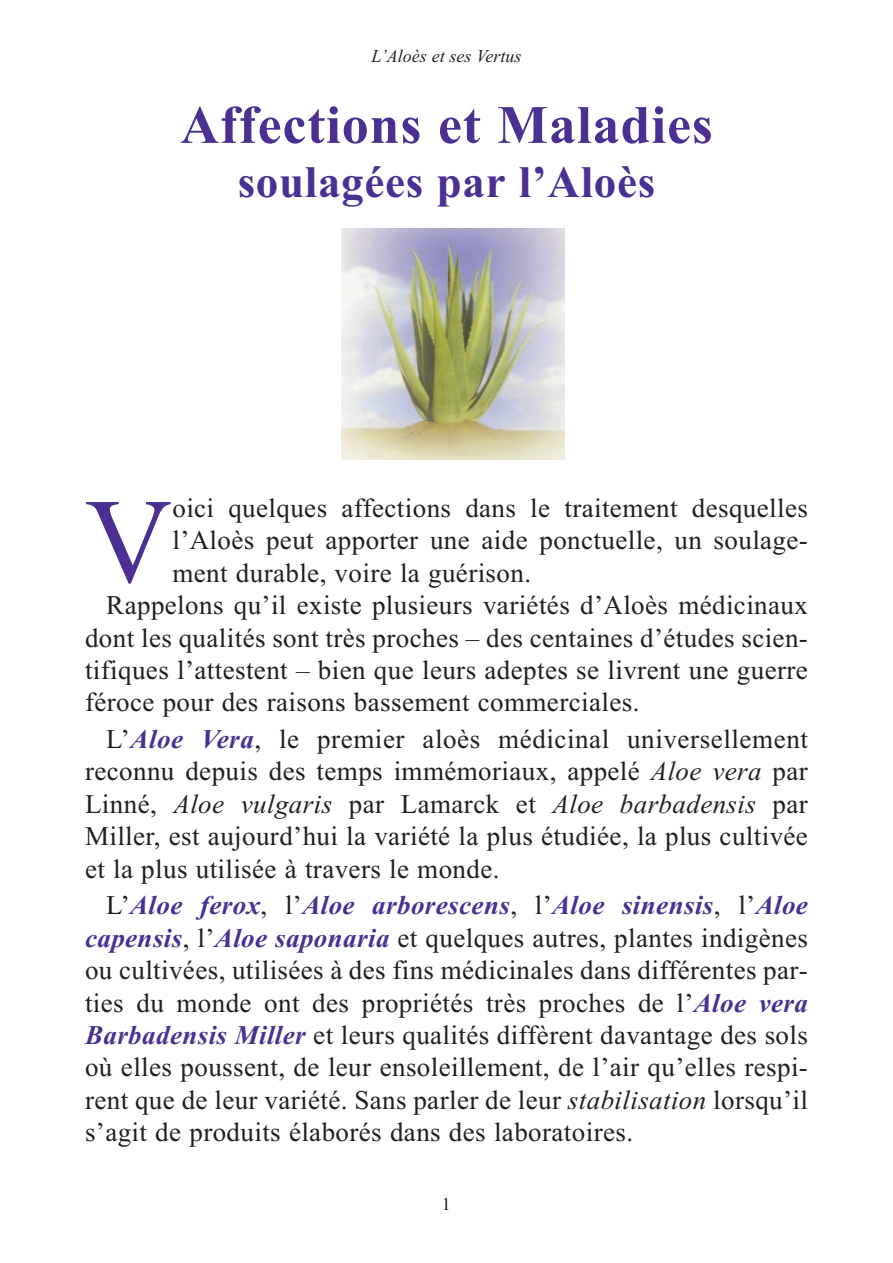
<style>
.page{position:relative;width:893px;height:1263px;background:#fff}
.page>*{position:absolute;margin:0;border:0;box-sizing:border-box;transform-origin:0 0}
.t1{font:120.45px "Times New Roman";color:#493092}
.t2{font:700 54px "Times New Roman";letter-spacing:.015em;color:#493092}
.t3{font:700 45px "Times New Roman";letter-spacing:.015em;color:#493092}
.t4{font:27px/32.4px "Times New Roman";letter-spacing:.015em;color:#231f20;text-align:justify}
.t5{font:italic 18px "Times New Roman";color:#231f20}
.t6{font:18px "Times New Roman";color:#231f20}
.s1{font-weight:700;font-style:italic;color:#493092}
.s2{font-style:italic}
</style>
<div class="page">
<img style="left:342px;top:229px;width:222px;height:230px">
<p class="t5" style="left:371px;top:45px;width:152px">L’Aloès et ses Vertus</p>
<h2 class="t2" style="left:180px;top:93px;width:534px">Affections et Maladies</h2>
<h3 class="t3" style="left:238px;top:155px;width:419px">soulagées par l’Aloès</h3>
<h1 class="t1" style="left:85px;top:470px;width:88px">V</h1>
<p class="t4" style="left:172px;top:491px;width:637px">oici quelques affections dans le traitement desquelles</p>
<p class="t4" style="left:172px;top:524px;width:637px">l’Aloès peut apporter une aide ponctuelle, un soulage-</p>
<p class="t4" style="left:172px;top:556px;width:360px">ment durable, voire la guérison.</p>
<p class="t4" style="left:106px;top:589px;width:703px">Rappelons qu’il existe plusieurs variétés d’Aloès médicinaux</p>
<p class="t4" style="left:85px;top:621px;width:724px">dont les qualités sont très proches – des centaines d’études scien-</p>
<p class="t4" style="left:85px;top:653px;width:724px">tifiques l’attestent – bien que leurs adeptes se livrent une guerre</p>
<p class="t4" style="left:85px;top:686px;width:556px">féroce pour des raisons bassement commerciales.</p>
<p class="t4" style="left:85px;top:722px;width:724px;text-indent:21px">L’<span class="s1">Aloe Vera</span>, le premier aloès médicinal universellement reconnu depuis des temps immémoriaux, appelé <span class="s2">Aloe vera</span> par Linné, <span class="s2">Aloe vulgaris</span> par Lamarck et <span class="s2">Aloe barbadensis</span> par Miller, est aujourd’hui la variété la plus étudiée, la plus cultivée et la plus utilisée à travers le monde.</p>
<p class="t4" style="left:85px;top:889px;width:724px;text-indent:21px">L’<span class="s1">Aloe ferox</span>, l’<span class="s1">Aloe arborescens</span>, l’<span class="s1">Aloe sinensis</span>, l’<span class="s1">Aloe capensis</span>, l’<span class="s1">Aloe saponaria</span> et quelques autres, plantes indigènes ou cultivées, utilisées à des fins médicinales dans différentes par&shy;ties du monde ont des propriétés très proches de l’<span class="s1">Aloe vera Barbadensis Miller</span> et leurs qualités diffèrent davantage des sols où elles poussent, de leur ensoleillement, de l’air qu’elles respi&shy;rent que de leur variété. Sans parler de leur <span class="s2">stabilisation</span> lorsqu’il s’agit de produits élaborés dans des laboratoires.</p>
<p class="t6" style="left:442px;top:1193px;width:10px">1</p>
</div>
